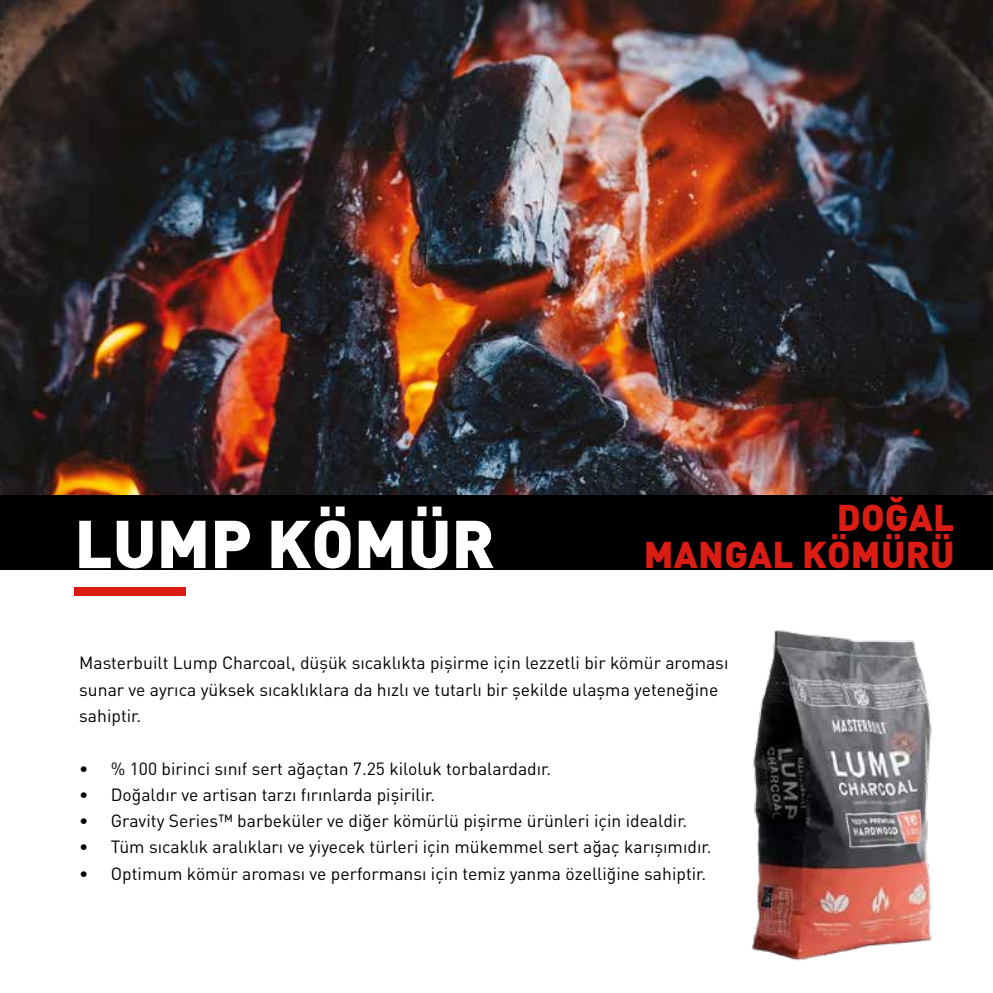
<style>
.page{position:relative;width:993px;height:993px;background:#fff}
.page>*{position:absolute;margin:0;border:0;box-sizing:border-box;transform-origin:0 0}
.t1{font:900 66.33px "DIN";color:#fff}
.t2{font:900 36.75px/36.8px "DIN Pro";letter-spacing:.01em;color:#da1c15;text-align:right}
.t3{font:17.5px/26.2px "DIN Pro";color:#000}
</style>
<div class="page">
<img style="left:0;top:0;width:992px;height:495px">
<img style="left:752px;top:630px;width:180px;height:330px">
<div style="left:0;top:495px;width:992px;height:74px;background:#000"></div>
<div style="left:74px;top:587px;width:112px;height:9px;background:#da1c15"></div>
<hr style="left:992px;top:0;width:1px;height:496px;background:#c6c6c6">
<h1 class="t1" style="left:74px;top:499px;width:421px">LUMP KÖMÜR</h1>
<h2 class="t2" style="left:643px;top:498px;width:312px">DOĞAL<br>MANGAL KÖMÜRÜ</h2>
<p class="t3" style="left:79px;top:649px;width:650px">Masterbuilt Lump Charcoal, düşük sıcaklıkta pişirme için lezzetli bir kömür aroması sunar ve ayrıca yüksek sıcaklıklara da hızlı ve tutarlı bir şekilde ulaşma yeteneğine sahiptir.</p>
<p class="t3" style="left:79px;top:754px;width:473px">• % 100 birinci sınıf sert ağaçtan 7.25 kiloluk torbalardadır.</p>
<p class="t3" style="left:79px;top:780px;width:357px">• Doğaldır ve artisan tarzı fırınlarda pişirilir.</p>
<p class="t3" style="left:79px;top:806px;width:609px">• Gravity Series™ barbeküler ve diğer kömürlü pişirme ürünleri için idealdir.</p>
<p class="t3" style="left:79px;top:832px;width:633px">• Tüm sıcaklık aralıkları ve yiyecek türleri için mükemmel sert ağaç karışımıdır.</p>
<p class="t3" style="left:79px;top:859px;width:628px">• Optimum kömür aroması ve performansı için temiz yanma özelliğine sahiptir.</p>
</div>
